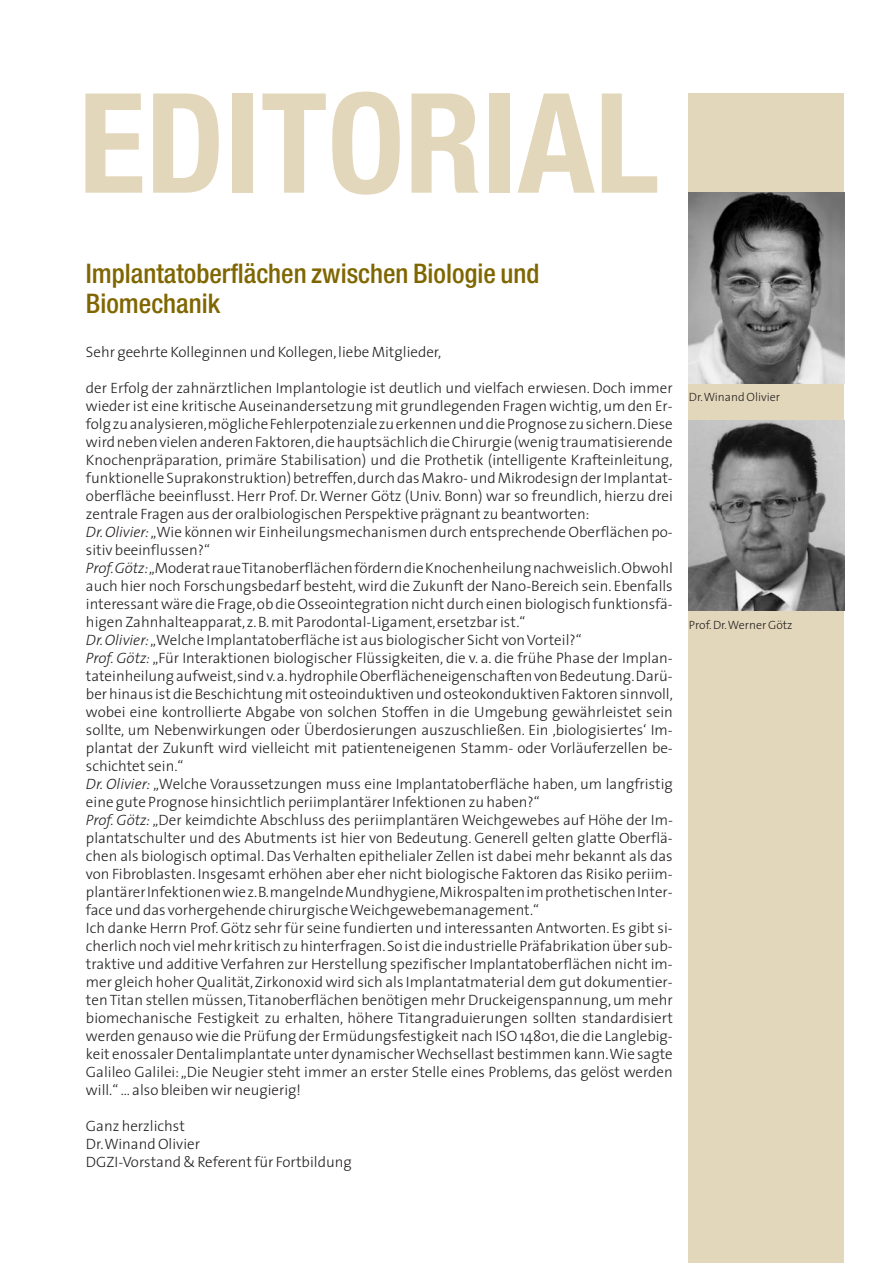
<style>
.page{position:relative;width:893px;height:1263px;background:#fff}
.page>*{position:absolute;margin:0;border:0;box-sizing:border-box;transform-origin:0 0}
.t1{font:700 condensed 138.9px "Helvetica Neue";color:#e3d7bb}
.t2{font:500 condensed 27px/30px "Helvetica Neue";color:#806600}
.t3{font:300 15px/18px "The Sans";color:#231f20}
.t4{font:300 12px "The Sans";color:#231f20}
.s1{font-style:italic}
</style>
<div class="page">
<div style="left:689px;top:94px;width:155px;height:1169px;background:#e3d7bb"></div>
<img style="left:689px;top:193px;width:155px;height:190px">
<img style="left:689px;top:420px;width:155px;height:191px">
<h1 class="t1" style="left:78px;top:93px;width:582px">EDITORIAL</h1>
<h2 class="t2" style="left:86px;top:261px;width:455px">Implantatoberflächen zwischen Biologie und<br>Biomechanik</h2>
<p class="t3" style="left:86px;top:344px;width:357px">Sehr geehrte Kolleginnen und Kollegen,liebe Mitglieder,</p>
<p class="t3" style="left:86px;top:380px;width:588px">der Erfolg der zahnärztlichen Implantologie ist deutlich und vielfach erwiesen. Doch immer wieder ist eine kritische Auseinandersetzung mit grundlegenden Fragen wichtig, um den Er&shy;folg zu analysieren,mögliche Fehlerpotenziale zu erkennen und die Prognose zu sichern.Diese wird neben vielen anderen Faktoren,die hauptsächlich die Chirurgie (wenig traumatisierende Knochenpräparation, primäre Stabilisation) und die Prothetik (intelligente Krafteinleitung, funktionelle Suprakonstruktion) betreffen,durch das Makro- und Mikrodesign der Implantat&shy;oberfläche beeinflusst. Herr Prof. Dr. Werner Götz (Univ. Bonn) war so freundlich, hierzu drei zentrale Fragen aus der oralbiologischen Perspektive prägnant zu beantworten:<br><span class="s1">Dr.Olivier:</span>„Wie können wir Einheilungsmechanismen durch entsprechende Oberflächen po&shy;sitiv beeinflussen?“<br><span class="s1">Prof.Götz:</span>„Moderat raue Titanoberflächen fördern die Knochenheilung nachweislich.Obwohl auch hier noch Forschungsbedarf besteht, wird die Zukunft der Nano-Bereich sein. Ebenfalls interessant wäre die Frage,ob die Osseointegration nicht durch einen biologisch funktionsfä&shy;higen Zahnhalteapparat,z. B. mit Parodontal-Ligament,ersetzbar ist.“<br><span class="s1">Dr.Olivier:</span>„Welche Implantatoberfläche ist aus biologischer Sicht von Vorteil?“<br><span class="s1">Prof. Götz:</span> „Für Interaktionen biologischer Flüssigkeiten, die v. a. die frühe Phase der Implan&shy;tateinheilung aufweist,sind v.a.hydrophile Oberflächeneigenschaften von Bedeutung.Darü&shy;ber hinaus ist die Beschichtung mit osteoinduktiven und osteokonduktiven Faktoren sinnvoll, wobei eine kontrollierte Abgabe von solchen Stoffen in die Umgebung gewährleistet sein sollte, um Nebenwirkungen oder Überdosierungen auszuschließen. Ein ,biologisiertes‘ Im&shy;plantat der Zukunft wird vielleicht mit patienteneigenen Stamm- oder Vorläuferzellen be&shy;schichtet sein.“<br><span class="s1">Dr. Olivier:</span> „Welche Voraussetzungen muss eine Implantatoberfläche haben, um langfristig eine gute Prognose hinsichtlich periimplantärer Infektionen zu haben?“<br><span class="s1">Prof. Götz:</span> „Der keimdichte Abschluss des periimplantären Weichgewebes auf Höhe der Im&shy;plantatschulter und des Abutments ist hier von Bedeutung. Generell gelten glatte Oberflä&shy;chen als biologisch optimal. Das Verhalten epithelialer Zellen ist dabei mehr bekannt als das von Fibroblasten. Insgesamt erhöhen aber eher nicht biologische Faktoren das Risiko periim&shy;plantärer Infektionen wie z.B.mangelnde Mundhygiene,Mikrospalten im prothetischen Inter&shy;face und das vorhergehende chirurgische Weichgewebemanagement.“<br>Ich danke Herrn Prof. Götz sehr für seine fundierten und interessanten Antworten. Es gibt si&shy;cherlich noch viel mehr kritisch zu hinterfragen.So ist die industrielle Präfabrikation über sub&shy;traktive und additive Verfahren zur Herstellung spezifischer Implantatoberflächen nicht im&shy;mer gleich hoher Qualität, Zirkonoxid wird sich als Implantatmaterial dem gut dokumentier&shy;ten Titan stellen müssen,Titanoberflächen benötigen mehr Druckeigenspannung, um mehr biomechanische Festigkeit zu erhalten, höhere Titangraduierungen sollten standardisiert werden genauso wie die Prüfung der Ermüdungsfestigkeit nach ISO 14801, die die Langlebig&shy;keit enossaler Dentalimplantate unter dynamischer Wechsellast bestimmen kann.Wie sagte Galileo Galilei:„Die Neugier steht immer an erster Stelle eines Problems, das gelöst werden will.“ … also bleiben wir neugierig!</p>
<p class="t3" style="left:86px;top:1118px;width:267px">Ganz herzlichst<br>Dr.Winand Olivier<br>DGZI-Vorstand &amp; Referent für Fortbildung</p>
<p class="t4" style="left:689px;top:392px;width:93px">Dr.Winand Olivier</p>
<p class="t4" style="left:689px;top:620px;width:105px">Prof. Dr.Werner Götz</p>
</div>
